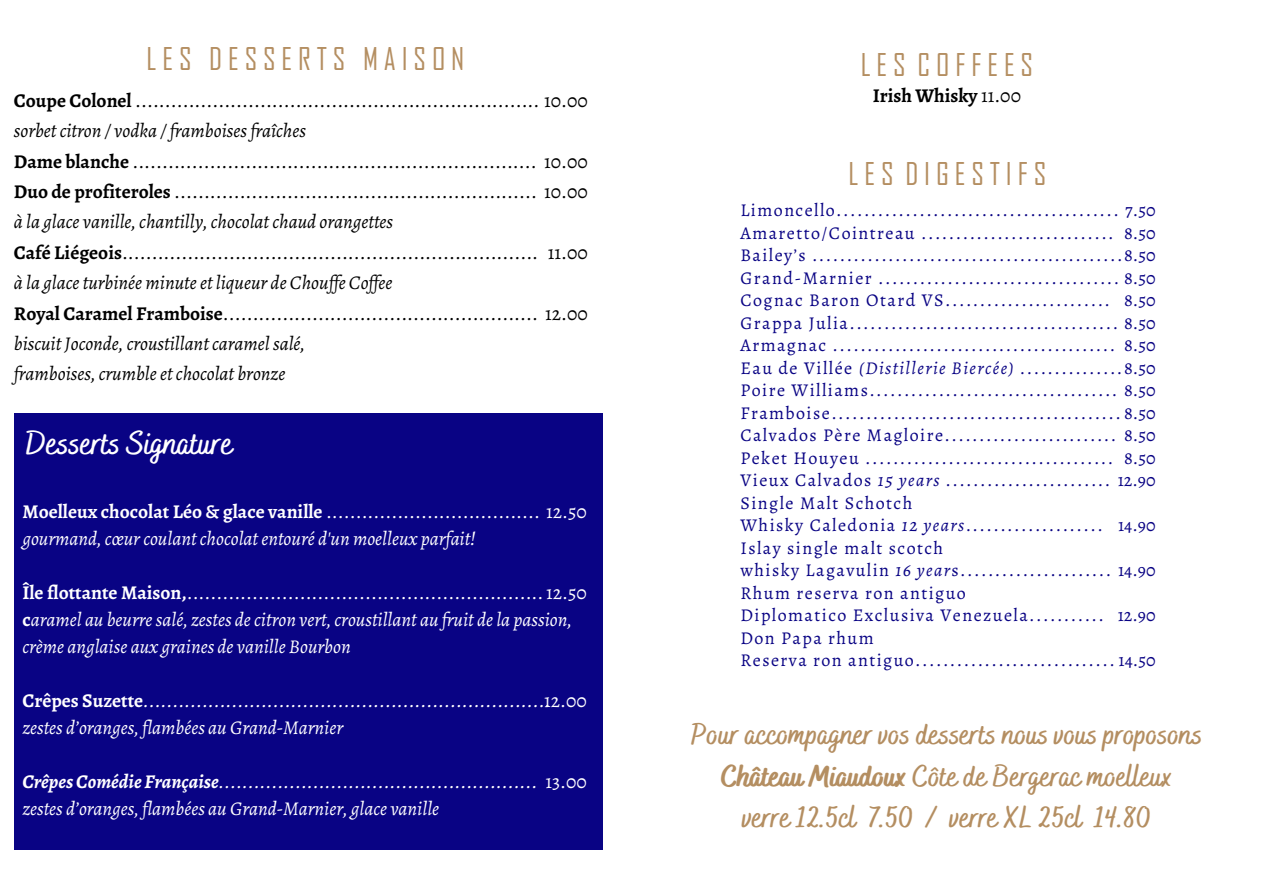
<style>
.page{position:relative;width:1263px;height:894px;background:#fff}
.page>*{position:absolute;margin:0;border:0;box-sizing:border-box;transform-origin:0 0}
.t1{font:700 33px "Bakerie Smooth";color:#fff}
.t2{font:700 30px/41.7px "Bakerie Smooth";color:#b48e61;text-align:center}
.t3{font:30px "Agency FB";letter-spacing:.195em;color:#b48e61}
.t4{font:19.5px "Alegreya";color:#000}
.t5{font:italic 19.5px/27px "Alegreya";color:#fff}
.t6{font:italic 19.5px "Alegreya";color:#000}
.t7{font:19.5px "Alegreya";color:#fff}
.t8{font:700 19.5px "Alegreya";color:#000}
.t9{font:18px "Alegreya";letter-spacing:.08em;color:#090384}
.s1{font-weight:700}
.s2{font-weight:700;font-style:normal}
.s3{font-style:normal}
.s4{font-weight:400}
.s5{font-style:italic}
.s6{font-weight:800}
</style>
<div class="page">
<div style="left:14px;top:412px;width:589px;height:437px;background:#090384"></div>
<p class="t3" style="left:146px;top:40px;width:319px">LES DESSERTS MAISON</p>
<h1 class="t4" style="left:14px;top:87px;width:576px"><span class="s1">Coupe Colonel</span> .................................................................... 10.00</h1>
<p class="t6" style="left:14px;top:117px;width:294px">sorbet citron / vodka / framboisesfraîches</p>
<p class="t4" style="left:14px;top:148px;width:576px"><span class="s1">Dame blanche</span> .................................................................... 10.00</p>
<p class="t4" style="left:14px;top:178px;width:576px"><span class="s1">Duo de profiteroles</span> ............................................................. 10.00</p>
<p class="t6" style="left:14px;top:208px;width:381px">à la glace vanille, chantilly, chocolat chaud orangettes</p>
<p class="t4" style="left:14px;top:239px;width:526px"><span class="s1">Café Liégeois</span>......................................................................</p>
<p class="t6" style="left:14px;top:269px;width:380px">à la glace turbinée minute et liqueur de Chouf e Cof ee</p>
<p class="t4" style="left:14px;top:300px;width:576px"><span class="s1">Royal Caramel Framboise</span>..................................................... 12.00</p>
<p class="t6" style="left:14px;top:330px;width:293px">biscuit Joconde, croustillant caramel salé,</p>
<p class="t6" style="left:14px;top:360px;width:273px">framboises, crumble et chocolat bronze</p>
<p class="t4" style="left:548px;top:239px;width:42px">11.00</p>
<p class="t1" style="left:26px;top:424px;width:208px">Desserts Signature</p>
<p class="t7" style="left:22px;top:497px;width:566px"><span class="s1">Moelleux chocolat Léo &amp; glace vanille</span> .................................... 12.50</p>
<p class="t5" style="left:22px;top:524px;width:455px">gourmand, cœur coulant chocolat entouré d'un moelleux parfait!</p>
<p class="t7" style="left:22px;top:578px;width:566px"><span class="s1">Île flottante Maison,</span>............................................................12.50</p>
<p class="t5" style="left:22px;top:605px;width:551px"><span class="s2">c</span>aramel au beurre salé, zestes de citron vert, croustillant au fruit de la passion, crème anglaise aux graines de vanille Bourbon</p>
<p class="t5" style="left:22px;top:686px;width:530px"><span class="s2">Crêpes Suzette</span>.....................................................................</p>
<p class="t5" style="left:22px;top:713px;width:322px">zestes d’oranges, flambées au Grand-Marnier</p>
<p class="t5" style="left:22px;top:767px;width:566px"><span class="s1">Crêpes Comédie Française</span>...................................................... <span class="s3">13.00</span></p>
<p class="t5" style="left:22px;top:794px;width:418px">zestes d’oranges, flambées au Grand-Marnier, glace vanille</p>
<p class="t7" style="left:544px;top:686px;width:44px">12.00</p>
<p class="t3" style="left:861px;top:47px;width:174px">LES COFFEES</p>
<p class="t8" style="left:873px;top:82px;width:150px">Irish Whisky <span class="s4">11.00</span></p>
<p class="t3" style="left:848px;top:156px;width:199px">LES DIGESTIFS</p>
<h1 class="t9" style="left:740px;top:198px;width:417px">Limoncello......................................... 7.50</h1>
<p class="t9" style="left:740px;top:220px;width:375px">Amaretto/Cointreau ............................</p>
<h1 class="t9" style="left:740px;top:243px;width:417px">Bailey’s .............................................8.50</h1>
<p class="t9" style="left:740px;top:265px;width:417px">Grand-Marnier ................................... 8.50</p>
<p class="t9" style="left:740px;top:288px;width:371px">Cognac Baron Otard VS........................</p>
<p class="t9" style="left:740px;top:310px;width:417px">Grappa Julia....................................... 8.50</p>
<p class="t9" style="left:740px;top:333px;width:376px">Armagnac .........................................</p>
<p class="t9" style="left:740px;top:355px;width:417px">Eau de Villée <span class="s5">(Distillerie Biercée)</span> ...............8.50</p>
<p class="t9" style="left:740px;top:378px;width:417px">Poire Williams.................................... 8.50</p>
<p class="t9" style="left:740px;top:400px;width:417px">Framboise..........................................8.50</p>
<p class="t9" style="left:740px;top:423px;width:417px">Calvados Père Magloire......................... 8.50</p>
<p class="t9" style="left:740px;top:445px;width:374px">Peket Houyeu ....................................</p>
<p class="t9" style="left:740px;top:468px;width:417px">Vieux Calvados <span class="s5">15 years</span> ........................ 12.90</p>
<p class="t9" style="left:740px;top:490px;width:173px">Single Malt Schotch</p>
<p class="t9" style="left:740px;top:513px;width:364px">Whisky Caledonia <span class="s5">12 years</span>....................</p>
<p class="t9" style="left:740px;top:535px;width:204px">Islay single malt scotch</p>
<p class="t9" style="left:740px;top:558px;width:417px">whisky Lagavulin <span class="s5">16 year</span>s...................... 14.90</p>
<p class="t9" style="left:740px;top:580px;width:227px">Rhum reserva ron antiguo</p>
<p class="t9" style="left:740px;top:603px;width:365px">Diplomatico Exclusiva Venezuela...........</p>
<p class="t9" style="left:740px;top:625px;width:135px">Don Papa rhum</p>
<p class="t9" style="left:740px;top:648px;width:417px">Reserva ron antiguo.............................14.50</p>
<p class="t9" style="left:1124px;top:220px;width:33px">8.50</p>
<p class="t9" style="left:1124px;top:288px;width:33px">8.50</p>
<p class="t9" style="left:1124px;top:333px;width:33px">8.50</p>
<p class="t9" style="left:1124px;top:445px;width:33px">8.50</p>
<p class="t9" style="left:1118px;top:513px;width:39px">14.90</p>
<p class="t9" style="left:1118px;top:603px;width:39px">12.90</p>
<h2 class="t2" style="left:691px;top:715px;width:513px">Pour accompagner vos desserts nous vous proposons<br><span class="s6">Château Miaudoux</span> Côte de Bergerac moelleux<br>verre 12.5cl 7.50 / verre XL 25cl 14.80</h2>
</div>
